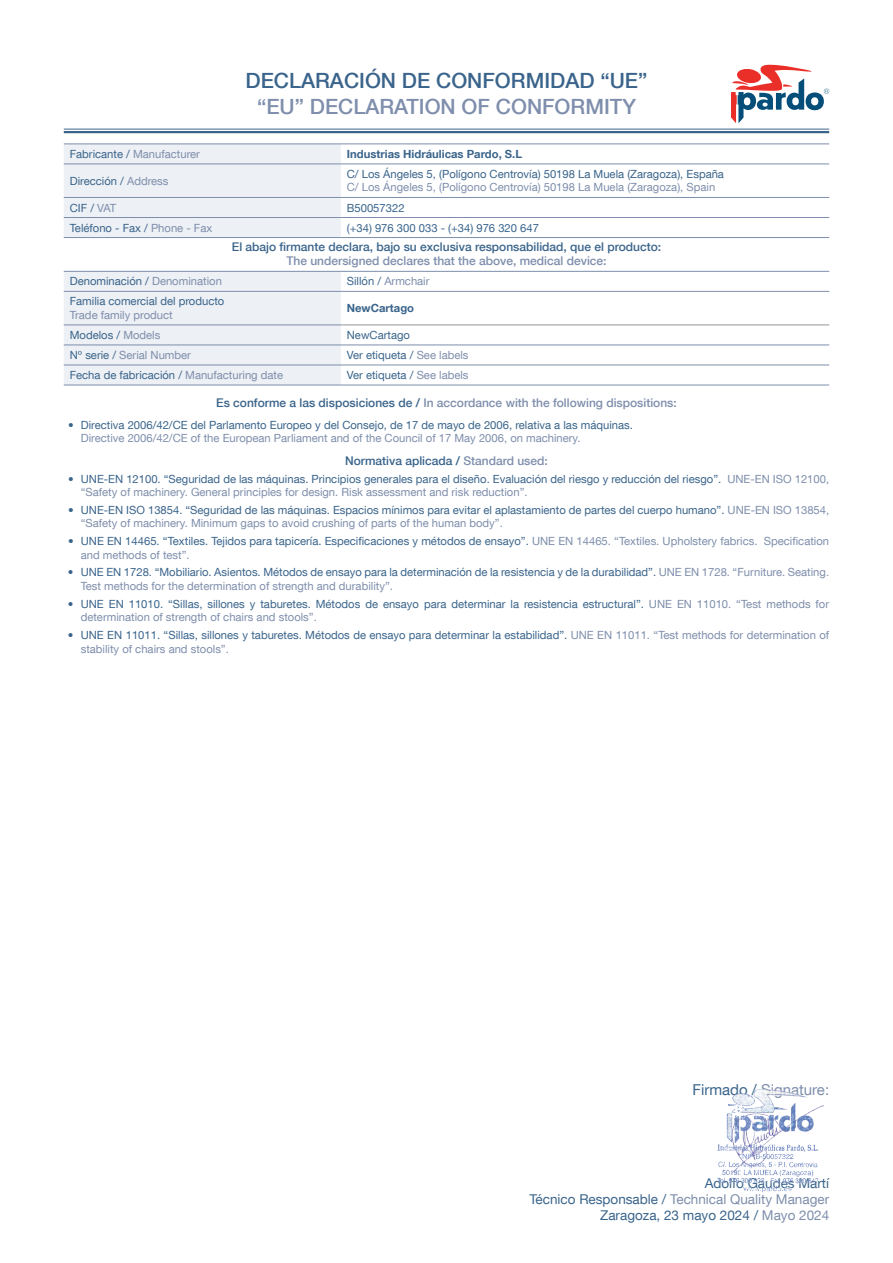
<style>
.page{position:relative;width:893px;height:1263px;background:#fff}
.page>*{position:absolute;margin:0;border:0;box-sizing:border-box;transform-origin:0 0}
.t1{font:500 21px "Helvetica Neue LT Com";color:#3a648b}
.t2{font:500 21px "Helvetica Neue LT Com";color:#7e8eac}
.t3{font:15px "Helvetica Neue LT Com";color:#7e8eac}
.t4{font:13.5px/16.2px "Helvetica Neue LT Com";color:#3a648b;text-align:right}
.t5{font:500 12px "Helvetica Neue LT Com";color:#7e8eac}
.t6{font:500 12px "Helvetica Neue LT Com";color:#3a648b}
.t7{font:11.25px/13.5px "Helvetica Neue LT Com";color:#3a648b}
.t8{font:11.25px "Helvetica Neue LT Com";color:#7e8eac}
.t9{font:700 11.25px "Helvetica Neue LT Com";color:#3a648b}
.s1{color:#3a648b}
.s2{color:#7e8eac}
</style>
<div class="page">
<svg style="left:731px;top:64px;width:98px;height:59px"></svg>
<hr style="left:64px;top:129px;width:765px;height:1px;background:#3a648b">
<hr style="left:64px;top:131px;width:765px;height:2px;background:#3a648b">
<div style="left:64px;top:145px;width:277px;height:92px;background:#edf0f4"></div>
<hr style="left:341px;top:164px;width:488px;height:1px;background:#7e8eac">
<hr style="left:341px;top:197px;width:488px;height:1px;background:#7e8eac">
<hr style="left:341px;top:217px;width:488px;height:1px;background:#7e8eac">
<hr style="left:341px;top:237px;width:488px;height:1px;background:#7e8eac">
<hr style="left:64px;top:164px;width:277px;height:1px;background:#7e8eac">
<hr style="left:64px;top:197px;width:277px;height:1px;background:#7e8eac">
<hr style="left:64px;top:217px;width:277px;height:1px;background:#7e8eac">
<hr style="left:64px;top:237px;width:277px;height:1px;background:#7e8eac">
<hr style="left:64px;top:144px;width:277px;height:1px;background:#7e8eac">
<hr style="left:341px;top:144px;width:488px;height:1px;background:#7e8eac">
<div style="left:64px;top:272px;width:277px;height:113px;background:#edf0f4"></div>
<hr style="left:341px;top:325px;width:488px;height:1px;background:#939598">
<hr style="left:341px;top:291px;width:488px;height:1px;background:#7e8eac">
<hr style="left:64px;top:291px;width:277px;height:1px;background:#7e8eac">
<hr style="left:64px;top:325px;width:277px;height:1px;background:#7e8eac">
<hr style="left:64px;top:345px;width:277px;height:1px;background:#7e8eac">
<hr style="left:341px;top:345px;width:488px;height:1px;background:#7e8eac">
<hr style="left:64px;top:365px;width:277px;height:1px;background:#7e8eac">
<hr style="left:341px;top:365px;width:488px;height:1px;background:#7e8eac">
<hr style="left:64px;top:385px;width:277px;height:1px;background:#7e8eac">
<hr style="left:341px;top:385px;width:488px;height:1px;background:#7e8eac">
<hr style="left:64px;top:271px;width:277px;height:1px;background:#7e8eac">
<hr style="left:341px;top:271px;width:488px;height:1px;background:#7e8eac">
<img style="left:717px;top:1089px;width:107px;height:104px">
<h1 class="t1" style="left:246px;top:68px;width:403px">DECLARACIÓN DE CONFORMIDAD “UE”</h1>
<h1 class="t2" style="left:257px;top:94px;width:380px">“EU” DECLARATION OF CONFORMITY</h1>
<p class="t8" style="left:70px;top:147px;width:132px"><span class="s1">Fabricante /</span> Manufacturer</p>
<p class="t9" style="left:347px;top:147px;width:177px">Industrias Hidráulicas Pardo, S.L</p>
<p class="t7" style="left:70px;top:174px;width:100px">Dirección / <span class="s2">Address</span></p>
<p class="t7" style="left:347px;top:167px;width:379px">C/ Los Ángeles 5, (Polígono Centrovía) 50198 La Muela (Zaragoza), España</p>
<p class="t8" style="left:347px;top:181px;width:370px">C/ Los Ángeles 5, (Polígono Centrovía) 50198 La Muela (Zaragoza), Spain</p>
<p class="t7" style="left:70px;top:200px;width:48px">CIF / <span class="s2">VAT</span></p>
<p class="t7" style="left:347px;top:200px;width:59px">B50057322</p>
<p class="t7" style="left:70px;top:221px;width:144px">Teléfono - Fax / <span class="s2">Phone - Fax</span></p>
<p class="t7" style="left:347px;top:221px;width:194px">(+34) 976 300 033 - (+34) 976 320 647</p>
<p class="t6" style="left:232px;top:239px;width:431px">El abajo firmante declara, bajo su exclusiva responsabilidad, que el producto:</p>
<p class="t5" style="left:286px;top:253px;width:322px">The undersigned declares that the above, medical device:</p>
<p class="t7" style="left:70px;top:274px;width:154px">Denominación / <span class="s2">Denomination</span></p>
<p class="t8" style="left:347px;top:274px;width:84px"><span class="s1">Sillón /</span> Armchair</p>
<p class="t7" style="left:70px;top:294px;width:156px">Familia comercial del producto</p>
<p class="t8" style="left:70px;top:308px;width:104px">Trade family product</p>
<p class="t9" style="left:347px;top:301px;width:69px">NewCartago</p>
<p class="t7" style="left:70px;top:328px;width:92px">Modelos / <span class="s2">Models</span></p>
<p class="t7" style="left:347px;top:328px;width:65px">NewCartago</p>
<p class="t8" style="left:70px;top:348px;width:123px"><span class="s1">Nº serie /</span> Serial Number</p>
<p class="t7" style="left:347px;top:348px;width:123px">Ver etiqueta / <span class="s2">See labels</span></p>
<p class="t7" style="left:70px;top:368px;width:215px">Fecha de fabricación / <span class="s2">Manufacturing date</span></p>
<p class="t7" style="left:347px;top:368px;width:123px">Ver etiqueta / <span class="s2">See labels</span></p>
<p class="t5" style="left:216px;top:395px;width:462px"><span class="s1">Es conforme a las disposiciones de /</span> In accordance with the following dispositions:</p>
<p class="t7" style="left:68px;top:417px;width:566px">• Directiva 2006/42/CE del Parlamento Europeo y del Consejo, de 17 de mayo de 2006, relativa a las máquinas.</p>
<p class="t8" style="left:81px;top:431px;width:501px">Directive 2006/42/CE of the European Parliament and of the Council of 17 May 2006, on machinery.</p>
<p class="t6" style="left:345px;top:453px;width:204px">Normativa aplicada / <span class="s2">Standard used:</span></p>
<p class="t7" style="left:81px;top:472px;width:750px;text-indent:-13px">• UNE-EN 12100. “Seguridad de las máquinas. Principios generales para el diseño. Evaluación del riesgo y reducción del riesgo”. <span class="s2">UNE-EN ISO 12100, “Safety of machinery. General principles for design. Risk assessment and risk reduction”.</span></p>
<p class="t7" style="left:81px;top:503px;width:750px;text-indent:-13px">• UNE-EN ISO 13854. “Seguridad de las máquinas. Espacios mínimos para evitar el aplastamiento de partes del cuerpo humano”. <span class="s2">UNE-EN ISO 13854, “Safety of machinery. Minimum gaps to avoid crushing of parts of the human body”.</span></p>
<p class="t7" style="left:81px;top:534px;width:750px;text-indent:-13px">• UNE EN 14465. “Textiles. Tejidos para tapicería. Especificaciones y métodos de ensayo”. <span class="s2">UNE EN 14465. “Textiles. Upholstery fabrics. Specification and methods of test”.</span></p>
<p class="t7" style="left:81px;top:565px;width:750px;text-indent:-13px">• UNE EN 1728. “Mobiliario. Asientos. Métodos de ensayo para la determinación de la resistencia y de la durabilidad”. <span class="s2">UNE EN 1728. “Furniture. Seating.<br>Test methods for the determination of strength and durability”.</span></p>
<p class="t7" style="left:81px;top:597px;width:750px;text-indent:-13px">• UNE EN 11010. “Sillas, sillones y taburetes. Métodos de ensayo para determinar la resistencia estructural”. <span class="s2">UNE EN 11010. “Test methods for determination of strength of chairs and stools”.</span></p>
<p class="t7" style="left:81px;top:628px;width:750px;text-indent:-13px">• UNE EN 11011. “Sillas, sillones y taburetes. Métodos de ensayo para determinar la estabilidad”. <span class="s2">UNE EN 11011. “Test methods for determination of stability of chairs and stools”.</span></p>
<h2 class="t3" style="left:692px;top:1081px;width:138px"><span class="s1">Firmado /</span> Signature:</h2>
<p class="t4" style="left:529px;top:1175px;width:301px">Adolfo Gaudes Martí<br>Técnico Responsable / <span class="s2">Technical Quality Manager<br></span>Zaragoza, 23 mayo 2024 / <span class="s2">Mayo 2024</span></p>
</div>
